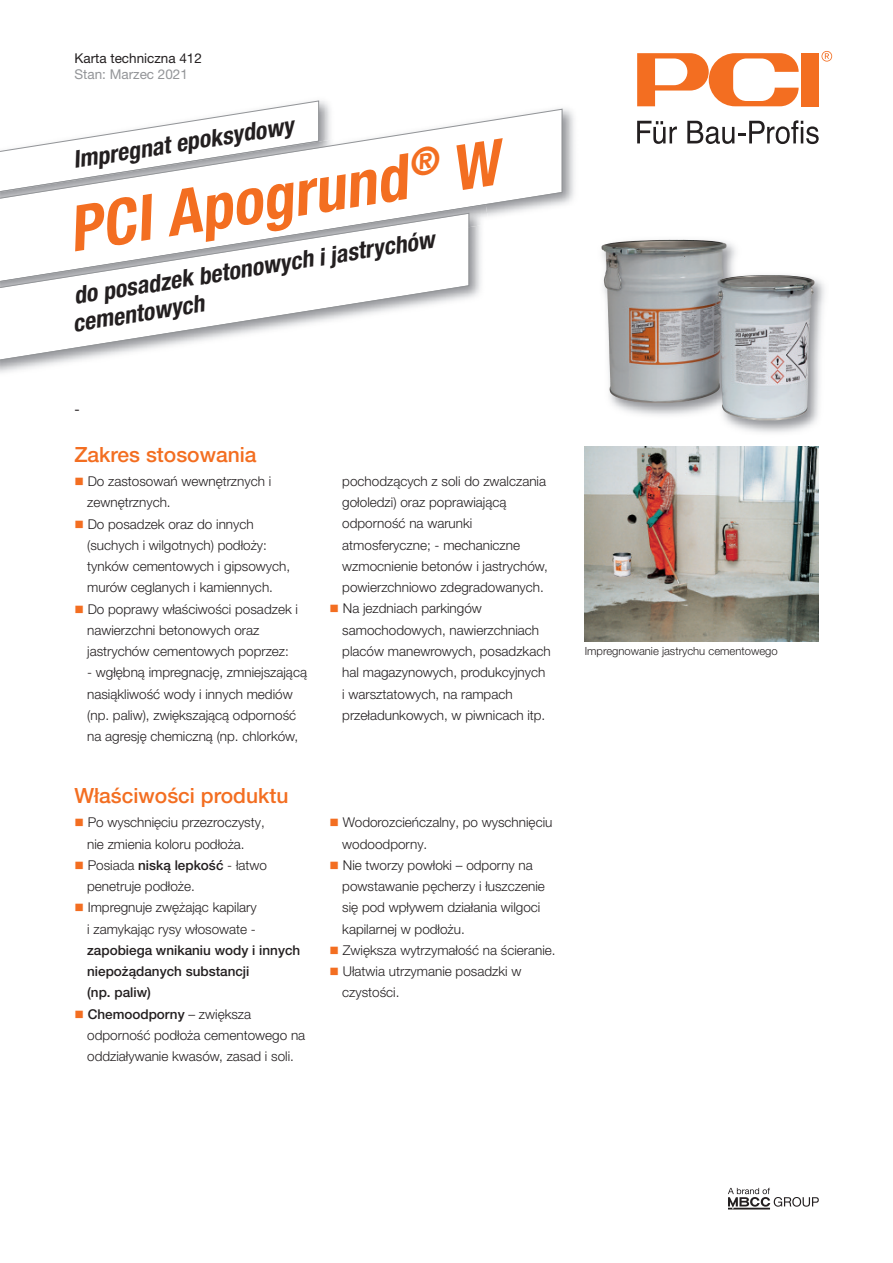
<style>
.page{position:relative;width:893px;height:1263px;background:#fff}
.page>*{position:absolute;margin:0;border:0;box-sizing:border-box;transform-origin:0 0}
.t1{font:italic 700 condensed 63px "Helvetica Neue LT Pro";color:#f36e21}
.t2{font:italic 700 condensed 24px/27px "Helvetica Neue LT Pro";color:#231f20}
.t3{font:500 21px "Helvetica Neue LT Pro";color:#f36e21}
.t4{font:300 13.5px/21.3px "Helvetica Neue LT Pro";color:#231f20}
.t5{font:500 13.5px/21.3px "Helvetica Neue LT Pro";color:#231f20}
.t6{font:13.5px "Helvetica Neue LT Pro";color:#231f20}
.t7{font:13.5px "Helvetica Neue LT Pro";color:#939598}
.t8{font:300 11.25px "Helvetica Neue LT Pro";color:#231f20}
.s1{color:#f36e21}
.s2{font-weight:500}
</style>
<div class="page">
<div style="left:801px;top:53px;width:18px;height:53px;background:#f36e21"></div>
<svg style="left:637px;top:53px;width:162px;height:53px"></svg>
<svg style="left:821px;top:51px;width:11px;height:11px"></svg>
<svg style="left:637px;top:121px;width:40px;height:23px"></svg>
<svg style="left:687px;top:120px;width:132px;height:24px"></svg>
<img style="left:271px;top:100px;width:303px;height:105px">
<svg style="left:1px;top:108px;width:562px;height:108px"></svg>
<img style="left:603px;top:239px;width:222px;height:194px">
<img style="left:601px;top:240px;width:132px;height:39px">
<img style="left:1px;top:204px;width:485px;height:79px">
<svg style="left:1px;top:212px;width:469px;height:151px"></svg>
<svg style="left:728px;top:1187px;width:91px;height:23px"></svg>
<img style="left:585px;top:446px;width:234px;height:195px">
<p class="t6" style="left:74px;top:53px;width:129px">Karta techniczna 412</p>
<p class="t7" style="left:74px;top:69px;width:115px">Stan: Marzec 2021</p>
<h2 class="t2" style="left:71px;top:149px;width:224px;rotate:-9deg">Impregnat epoksydowy</h2>
<h1 class="t1" style="left:65px;top:207px;width:436px;rotate:-9deg">PCI Apogrund<sup>®</sup> W</h1>
<h2 class="t2" style="left:67px;top:285px;width:372px;rotate:-9deg">do posadzek betonowych i jastrychów cementowych</h2>
<p class="t6" style="left:74px;top:404px;width:7px">-</p>
<h3 class="t3" style="left:74px;top:446px;width:184px">Zakres stosowania</h3>
<p class="t4" style="left:87px;top:472px;width:186px;text-indent:-13px"><span class="s1">■</span> Do zastosowań wewnętrznych i zewnętrznych.</p>
<p class="t4" style="left:87px;top:514px;width:205px;text-indent:-13px"><span class="s1">■</span> Do posadzek oraz do innych (suchych i wilgotnych) podłoży: tynków cementowych i gipsowych, murów ceglanych i kamiennych.</p>
<p class="t4" style="left:87px;top:599px;width:212px;text-indent:-13px"><span class="s1">■</span> Do poprawy właściwości posadzek i nawierzchni betonowych oraz jastrychów cementowych poprzez:</p>
<p class="t4" style="left:87px;top:663px;width:221px">- wgłębną impregnację, zmniejszającą nasiąkliwość wody i innych mediów (np. paliw), zwiększającą odporność na agresję chemiczną (np. chlorków,</p>
<h3 class="t3" style="left:74px;top:788px;width:215px">Właściwości produktu</h3>
<p class="t4" style="left:74px;top:813px;width:192px;text-align:center"><span class="s1">■</span> Po wyschnięciu przezroczysty, nie zmienia koloru podłoża.</p>
<p class="t4" style="left:87px;top:855px;width:181px;text-indent:-13px"><span class="s1">■</span> Posiada <span class="s2">niską lepkość</span> - łatwo penetruje podłoże.</p>
<p class="t4" style="left:74px;top:898px;width:184px;text-align:right"><span class="s1">■</span> Impregnuje zwężając kapilary i zamykając rysy włosowate -</p>
<p class="t5" style="left:87px;top:941px;width:215px">zapobiega wnikaniu wody i innych niepożądanych substancji<br>(np. paliw)</p>
<p class="t4" style="left:87px;top:1004px;width:220px;text-indent:-13px"><span class="s1">■</span> <span class="s2">Chemoodporny</span> – zwiększa odporność podłoża cementowego na oddziaływanie kwasów, zasad i soli.</p>
<p class="t4" style="left:342px;top:472px;width:207px">pochodzących z soli do zwalczania gołoledzi) oraz poprawiającą odporność na warunki atmosferyczne; - mechaniczne wzmocnienie betonów i jastrychów, powierzchniowo zdegradowanych.</p>
<p class="t4" style="left:342px;top:599px;width:210px;text-indent:-13px"><span class="s1">■</span> Na jezdniach parkingów samochodowych, nawierzchniach placów manewrowych, posadzkach hal magazynowych, produkcyjnych i warsztatowych, na rampach przeładunkowych, w piwnicach itp.</p>
<p class="t4" style="left:342px;top:813px;width:212px;text-indent:-13px"><span class="s1">■</span> Wodorozcieńczalny, po wyschnięciu wodoodporny.</p>
<p class="t4" style="left:342px;top:855px;width:204px;text-indent:-13px"><span class="s1">■</span> Nie tworzy powłoki – odporny na powstawanie pęcherzy i łuszczenie się pod wpływem działania wilgoci kapilarnej w podłożu.</p>
<p class="t4" style="left:330px;top:941px;width:228px"><span class="s1">■</span> Zwiększa wytrzymałość na ścieranie.</p>
<p class="t4" style="left:342px;top:962px;width:181px;text-indent:-13px"><span class="s1">■</span> Ułatwia utrzymanie posadzki w czystości.</p>
<p class="t8" style="left:585px;top:646px;width:194px">Impregnowanie jastrychu cementowego</p>
</div>
